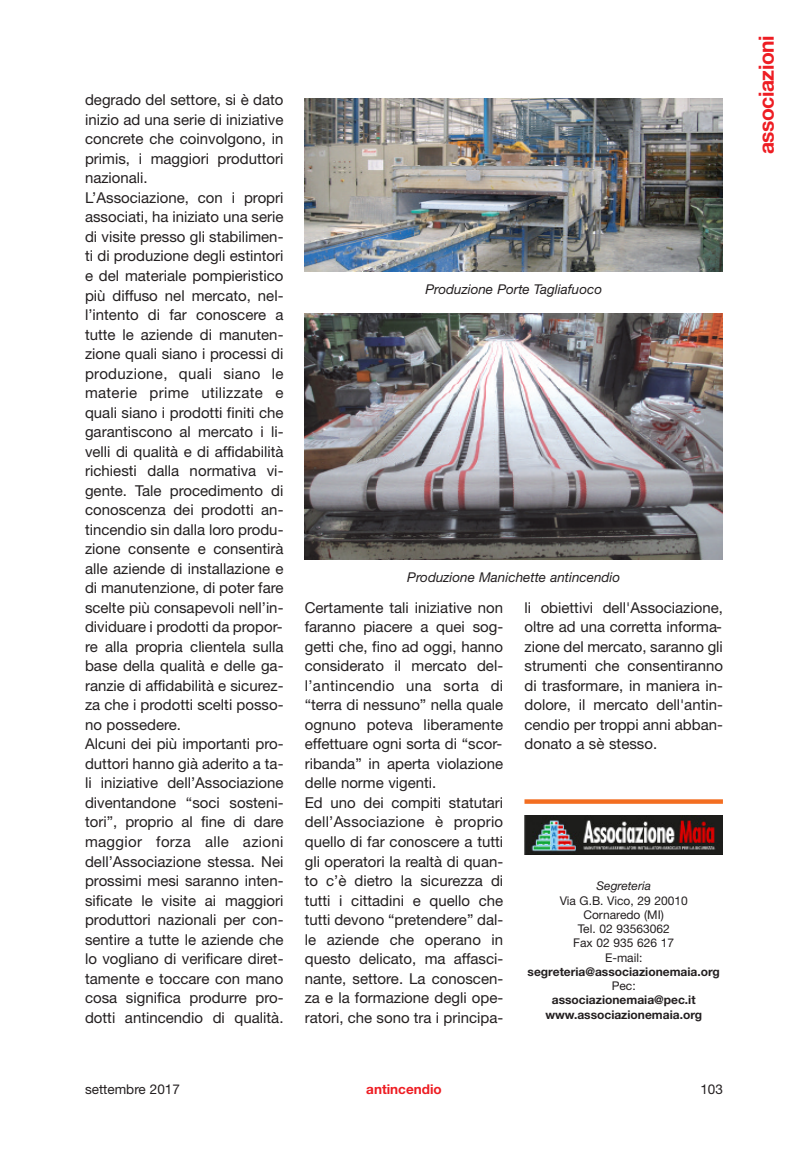
<style>
.page{position:relative;width:808px;height:1149px;background:#fff}
.page>*{position:absolute;margin:0;border:0;box-sizing:border-box;transform-origin:0 0}
.t1{font:700 21px "Helvetica Neue";letter-spacing:-.02em;color:#ee1d23}
.t2{font:15px/19.5px "Helvetica Neue";color:#231f20}
.t3{font:italic 13.5px "Helvetica Neue";color:#231f20}
.t4{font:13.5px "Helvetica Neue";color:#231f20}
.t5{font:700 13.5px "Helvetica Neue";color:#ee1d23}
.t6{font:700 12px/14.2px "Helvetica Neue";color:#231f20;text-align:center}
.t7{font:12px/14.2px "Helvetica Neue";color:#231f20;text-align:center}
.t8{font:italic 12px "Helvetica Neue";color:#231f20}
</style>
<div class="page">
<svg style="left:524px;top:799px;width:199px;height:4px"></svg>
<img style="left:524px;top:815px;width:199px;height:38px">
<img style="left:305px;top:313px;width:418px;height:246px">
<img style="left:305px;top:98px;width:418px;height:173px">
<p class="t2" style="left:85px;top:90px;width:200px">degrado del settore, si è dato inizio ad una serie di iniziative concrete che coinvolgono, in primis, i maggiori produttori nazionali.<br>L’Associazione, con i propri associati, ha iniziato una serie di visite presso gli stabilimen&shy;ti di produzione degli estintori e del materiale pompieristico più diffuso nel mercato, nel&shy;l’intento di far conoscere a tutte le aziende di manuten&shy;zione quali siano i processi di produzione, quali siano le materie prime utilizzate e quali siano i prodotti finiti che garantiscono al mercato i li&shy;velli di qualità e di affidabilità richiesti dalla normativa vi&shy;gente. Tale procedimento di conoscenza dei prodotti an&shy;tincendio sin dalla loro produ&shy;zione consente e consentirà alle aziende di installazione e di manutenzione, di poter fare scelte più consapevoli nell’in&shy;dividuare i prodotti da propor&shy;re alla propria clientela sulla base della qualità e delle ga&shy;ranzie di affidabilità e sicurez&shy;za che i prodotti scelti posso&shy;no possedere.<br>Alcuni dei più importanti pro&shy;duttori hanno già aderito a ta&shy;li iniziative dell’Associazione diventandone “soci sosteni&shy;tori”, proprio al fine di dare maggior forza alle azioni dell’Associazione stessa. Nei prossimi mesi saranno inten&shy;sificate le visite ai maggiori produttori nazionali per con&shy;sentire a tutte le aziende che lo vogliano di verificare diret&shy;tamente e toccare con mano cosa significa produrre pro&shy;dotti antincendio di qualità.</p>
<p class="t3" style="left:425px;top:281px;width:178px">Produzione Porte Tagliafuoco</p>
<p class="t3" style="left:407px;top:569px;width:215px">Produzione Manichette antincendio</p>
<p class="t2" style="left:305px;top:597px;width:200px">Certamente tali iniziative non faranno piacere a quei sog&shy;getti che, fino ad oggi, hanno considerato il mercato del&shy;l’antincendio una sorta di “terra di nessuno” nella quale ognuno poteva liberamente effettuare ogni sorta di “scor&shy;ribanda” in aperta violazione delle norme vigenti.<br>Ed uno dei compiti statutari dell’Associazione è proprio quello di far conoscere a tutti gli operatori la realtà di quan&shy;to c’è dietro la sicurezza di tutti i cittadini e quello che tutti devono “pretendere” dal&shy;le aziende che operano in questo delicato, ma affasci&shy;nante, settore. La conoscen&shy;za e la formazione degli ope&shy;ratori, che sono tra i principa-</p>
<p class="t2" style="left:524px;top:597px;width:200px;text-align:justify">li obiettivi dell'Associazione, oltre ad una corretta informa&shy;zione del mercato, saranno gli strumenti che consentiranno di trasformare, in maniera in&shy;dolore, il mercato dell'antin&shy;cendio per troppi anni abban&shy;donato a sè stesso.</p>
<p class="t8" style="left:596px;top:878px;width:56px">Segreteria</p>
<p class="t7" style="left:560px;top:892px;width:130px">Via G.B. Vico, 29 20010<br>Cornaredo (MI)<br>Tel. 02 93563062<br>Fax 02 935 626 17<br>E-mail:</p>
<p class="t6" style="left:528px;top:963px;width:194px">segreteria@associazionemaia.org</p>
<p class="t7" style="left:612px;top:978px;width:25px">Pec:</p>
<p class="t6" style="left:545px;top:992px;width:158px">associazionemaia@pec.it www.associazionemaia.org</p>
<p class="t4" style="left:85px;top:1080px;width:96px">settembre 2017</p>
<p class="t5" style="left:366px;top:1080px;width:77px">antincendio</p>
<p class="t4" style="left:700px;top:1080px;width:24px">103</p>
<h1 class="t1" style="left:753px;top:154px;width:120px;rotate:-90deg">associazioni</h1>
</div>
